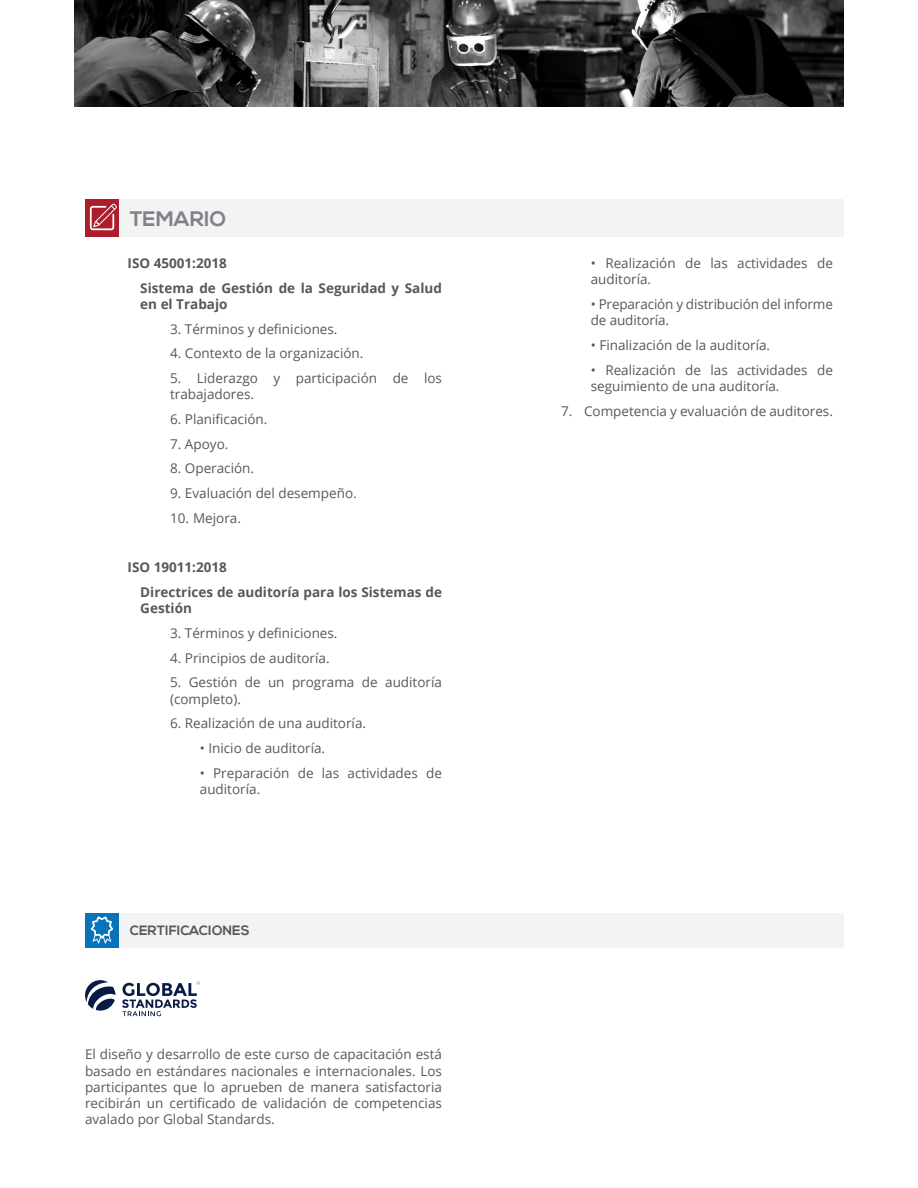
<style>
.page{position:relative;width:918px;height:1188px;background:#fff}
.page>*{position:absolute;margin:0;border:0;box-sizing:border-box;transform-origin:0 0}
.t1{font:700 21px "Nexa";color:#808285}
.Textos{font:13.5px/16.2px "Open Sans";color:#57585a}
.Textos-2{font:700 13.5px/16.2px "Open Sans";color:#57585a}
.t2{font:700 13.5px "Nexa";color:#57585a}
</style>
<div class="page">
<img style="left:74px;top:0;width:770px;height:106px">
<div style="left:85px;top:200px;width:34px;height:37px;background:#ab1e2c"></div>
<div style="left:119px;top:200px;width:725px;height:37px;background:#f2f3f4"></div>
<svg style="left:90px;top:204px;width:27px;height:26px"></svg>
<div style="left:85px;top:913px;width:34px;height:34px;background:#0773bb"></div>
<div style="left:119px;top:913px;width:725px;height:34px;background:#f2f3f4"></div>
<svg style="left:91px;top:916px;width:22px;height:28px"></svg>
<svg style="left:85px;top:980px;width:31px;height:31px"></svg>
<svg style="left:122px;top:982px;width:78px;height:34px"></svg>
<p class="t1" style="left:130px;top:207px;width:98px">TEMARIO</p>
<p class="Textos-2" style="left:128px;top:255px;width:101px">ISO 45001:2018</p>
<p class="Textos-2" style="left:140px;top:280px;width:303px">Sistema de Gestión de la Seguridad y Salud en el Trabajo</p>
<p class="Textos" style="left:170px;top:320px;width:169px">3. Términos y definiciones.</p>
<p class="Textos" style="left:170px;top:345px;width:195px">4. Contexto de la organización.</p>
<p class="Textos" style="left:170px;top:370px;width:273px">5. Liderazgo y participación de los trabajadores.</p>
<p class="Textos" style="left:170px;top:411px;width:99px">6. Planificación.</p>
<p class="Textos" style="left:170px;top:435px;width:60px">7. Apoyo.</p>
<p class="Textos" style="left:170px;top:460px;width:86px">8. Operación.</p>
<p class="Textos" style="left:170px;top:485px;width:188px">9. Evaluación del desempeño.</p>
<p class="Textos" style="left:170px;top:510px;width:72px">10. Mejora.</p>
<p class="Textos-2" style="left:128px;top:559px;width:101px">ISO 19011:2018</p>
<p class="Textos-2" style="left:140px;top:584px;width:303px">Directrices de auditoría para los Sistemas de<br>Gestión</p>
<p class="Textos" style="left:170px;top:625px;width:169px">3. Términos y definiciones.</p>
<p class="Textos" style="left:170px;top:649px;width:161px">4. Principios de auditoría.</p>
<p class="Textos" style="left:170px;top:674px;width:273px">5. Gestión de un programa de auditoría (completo).</p>
<p class="Textos" style="left:170px;top:715px;width:198px">6. Realización de una auditoría.</p>
<p class="Textos" style="left:200px;top:740px;width:127px">• Inicio de auditoría.</p>
<p class="Textos" style="left:200px;top:764px;width:244px">• Preparación de las actividades de auditoría.</p>
<p class="t2" style="left:130px;top:923px;width:122px">CERTIFICACIONES</p>
<p class="Textos" style="left:85px;top:1046px;width:358px;text-align:justify">El diseño y desarrollo de este curso de capacitación está basado en estándares nacionales e internacionales. Los participantes que lo aprueben de manera satisfactoria recibirán un certificado de validación de competencias avalado por Global Standards.</p>
<p class="Textos" style="left:591px;top:255px;width:244px">• Realización de las actividades de auditoría.</p>
<p class="Textos" style="left:591px;top:296px;width:244px">• Preparación y distribución del informe de auditoría.</p>
<p class="Textos" style="left:591px;top:337px;width:181px">• Finalización de la auditoría.</p>
<p class="Textos" style="left:591px;top:361px;width:244px">• Realización de las actividades de seguimiento de una auditoría.</p>
<p class="Textos" style="left:561px;top:402px;width:273px">7. Competencia y evaluación de auditores.</p>
</div>
